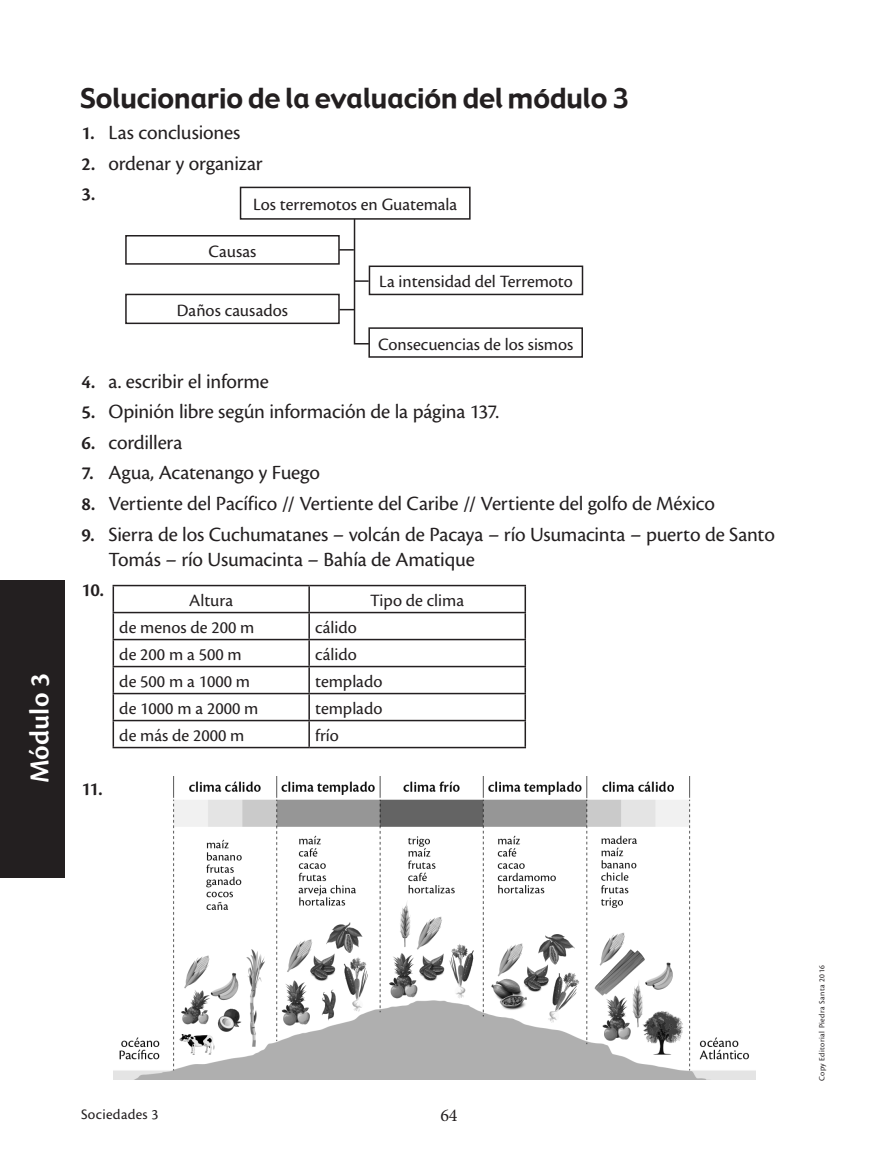
<style>
.page{position:relative;width:878px;height:1161px;background:#fff}
.page>*{position:absolute;margin:0;border:0;box-sizing:border-box;transform-origin:0 0}
.Pestañas{font:600 28.5px "Cronos Pro";letter-spacing:.005em;color:#fff}
.título{font:27px "Gadget";color:#231f20}
.t1{font:21px/25.2px "Cronos Pro";letter-spacing:-.01em;color:#231f20}
.t2{font:600 19.5px "Cronos Pro";color:#231f20}
.Cuerpo_de_texto{font:18px "Cronos Pro";color:#231f20}
.List_Paragraph{font:18px "Cronos Pro";color:#231f20}
.t3{font:18px "Minion Pro";color:#231f20}
.Sociedades_3__pie_de{font:15px "Cronos Pro";letter-spacing:.025em;color:#231f20}
.Derechos_reservados{font:8.25px "Cronos Pro";letter-spacing:.05em;color:#231f20}
.s1{font-weight:600;font-size:19.5px}
</style>
<div class="page">
<div style="left:0;top:580px;width:65px;height:297px;background:#231f20"></div>
<div style="left:240px;top:187px;width:230px;height:33px;border:2px solid #231f20"></div>
<div style="left:125px;top:294px;width:215px;height:30px;border:2px solid #231f20"></div>
<div style="left:125px;top:235px;width:215px;height:30px;border:2px solid #231f20"></div>
<div style="left:369px;top:266px;width:214px;height:29px;border:2px solid #231f20"></div>
<div style="left:368px;top:327px;width:215px;height:31px;border:2px solid #231f20"></div>
<svg style="left:339px;top:217px;width:31px;height:128px"></svg>
<hr style="left:112px;top:585px;width:197px;height:1px;background:#231f20">
<hr style="left:112px;top:586px;width:2px;height:26px;background:#231f20">
<hr style="left:309px;top:585px;width:217px;height:1px;background:#231f20">
<hr style="left:308px;top:586px;width:2px;height:26px;background:#231f20">
<hr style="left:524px;top:586px;width:2px;height:26px;background:#231f20">
<hr style="left:112px;top:612px;width:197px;height:1px;background:#231f20">
<hr style="left:112px;top:613px;width:2px;height:26px;background:#231f20">
<hr style="left:309px;top:612px;width:217px;height:1px;background:#231f20">
<hr style="left:308px;top:613px;width:2px;height:26px;background:#231f20">
<hr style="left:524px;top:613px;width:2px;height:26px;background:#231f20">
<hr style="left:112px;top:639px;width:197px;height:1px;background:#231f20">
<hr style="left:112px;top:640px;width:2px;height:26px;background:#231f20">
<hr style="left:309px;top:639px;width:217px;height:1px;background:#231f20">
<hr style="left:308px;top:640px;width:2px;height:26px;background:#231f20">
<hr style="left:524px;top:640px;width:2px;height:26px;background:#231f20">
<hr style="left:112px;top:666px;width:197px;height:1px;background:#231f20">
<hr style="left:112px;top:667px;width:2px;height:26px;background:#231f20">
<hr style="left:309px;top:666px;width:217px;height:1px;background:#231f20">
<hr style="left:308px;top:667px;width:2px;height:26px;background:#231f20">
<hr style="left:524px;top:667px;width:2px;height:26px;background:#231f20">
<hr style="left:112px;top:693px;width:197px;height:1px;background:#231f20">
<hr style="left:112px;top:694px;width:2px;height:26px;background:#231f20">
<hr style="left:309px;top:693px;width:217px;height:1px;background:#231f20">
<hr style="left:308px;top:694px;width:2px;height:26px;background:#231f20">
<hr style="left:524px;top:694px;width:2px;height:26px;background:#231f20">
<hr style="left:112px;top:720px;width:197px;height:1px;background:#231f20">
<hr style="left:112px;top:721px;width:2px;height:26px;background:#231f20">
<hr style="left:309px;top:720px;width:217px;height:1px;background:#231f20">
<hr style="left:308px;top:721px;width:2px;height:26px;background:#231f20">
<hr style="left:524px;top:721px;width:2px;height:26px;background:#231f20">
<hr style="left:112px;top:747px;width:197px;height:1px;background:#231f20">
<hr style="left:309px;top:747px;width:217px;height:1px;background:#231f20">
<img style="left:113px;top:776px;width:642px;height:303px">
<p class="Pestañas" style="left:23px;top:783px;width:112px;rotate:-90deg">Módulo 3</p>
<p class="título" style="left:81px;top:81px;width:550px">Solucionario de la evaluación del módulo 3</p>
<p class="t1" style="left:81px;top:120px;width:160px"><span class="s1">1.</span> Las conclusiones</p>
<p class="t1" style="left:81px;top:150px;width:183px"><span class="s1">2.</span> ordenar y organizar</p>
<p class="t2" style="left:81px;top:183px;width:15px">3.</p>
<p class="List_Paragraph" style="left:253px;top:194px;width:206px">Los terremotos en Guatemala</p>
<p class="List_Paragraph" style="left:208px;top:241px;width:49px">Causas</p>
<p class="List_Paragraph" style="left:177px;top:300px;width:113px">Daños causados</p>
<p class="List_Paragraph" style="left:379px;top:271px;width:195px">La intensidad del Terremoto</p>
<p class="List_Paragraph" style="left:378px;top:334px;width:197px">Consecuencias de los sismos</p>
<p class="t1" style="left:81px;top:369px;width:189px"><span class="s1">4.</span> a. escribir el informe</p>
<p class="t1" style="left:81px;top:399px;width:419px"><span class="s1">5.</span> Opinión libre según información de la página 137.</p>
<p class="t1" style="left:81px;top:430px;width:102px"><span class="s1">6.</span> cordillera</p>
<p class="t1" style="left:81px;top:460px;width:240px"><span class="s1">7.</span> Agua, Acatenango y Fuego</p>
<p class="t1" style="left:81px;top:491px;width:635px"><span class="s1">8.</span> Vertiente del Pacífico // Vertiente del Caribe // Vertiente del golfo de México</p>
<p class="t1" style="left:108px;top:522px;width:668px;text-indent:-27px"><span class="s1">9.</span> Sierra de los Cuchumatanes – volcán de Pacaya – río Usumacinta – puerto de Santo<br>Tomás – río Usumacinta – Bahía de Amatique</p>
<p class="t2" style="left:81px;top:579px;width:24px">10.</p>
<p class="Cuerpo_de_texto" style="left:189px;top:590px;width:45px">Altura</p>
<p class="Cuerpo_de_texto" style="left:370px;top:590px;width:95px">Tipo de clima</p>
<p class="Cuerpo_de_texto" style="left:119px;top:617px;width:137px">de menos de 200 m</p>
<p class="Cuerpo_de_texto" style="left:315px;top:617px;width:43px">cálido</p>
<p class="Cuerpo_de_texto" style="left:119px;top:644px;width:124px">de 200 m a 500 m</p>
<p class="Cuerpo_de_texto" style="left:315px;top:644px;width:43px">cálido</p>
<p class="Cuerpo_de_texto" style="left:119px;top:671px;width:132px">de 500 m a 1000 m</p>
<p class="Cuerpo_de_texto" style="left:315px;top:671px;width:69px">templado</p>
<p class="Cuerpo_de_texto" style="left:119px;top:698px;width:140px">de 1000 m a 2000 m</p>
<p class="Cuerpo_de_texto" style="left:315px;top:698px;width:69px">templado</p>
<p class="Cuerpo_de_texto" style="left:119px;top:725px;width:127px">de más de 2000 m</p>
<p class="Cuerpo_de_texto" style="left:315px;top:725px;width:25px">frío</p>
<p class="t2" style="left:81px;top:778px;width:23px">11.</p>
<p class="Sociedades_3__pie_de" style="left:81px;top:1106px;width:79px">Sociedades 3</p>
<p class="t3" style="left:440px;top:1103px;width:19px">64</p>
<p class="Derechos_reservados" style="left:817px;top:1081px;width:117px;rotate:-90deg">Copy Editorial Piedra Santa 2016</p>
</div>
